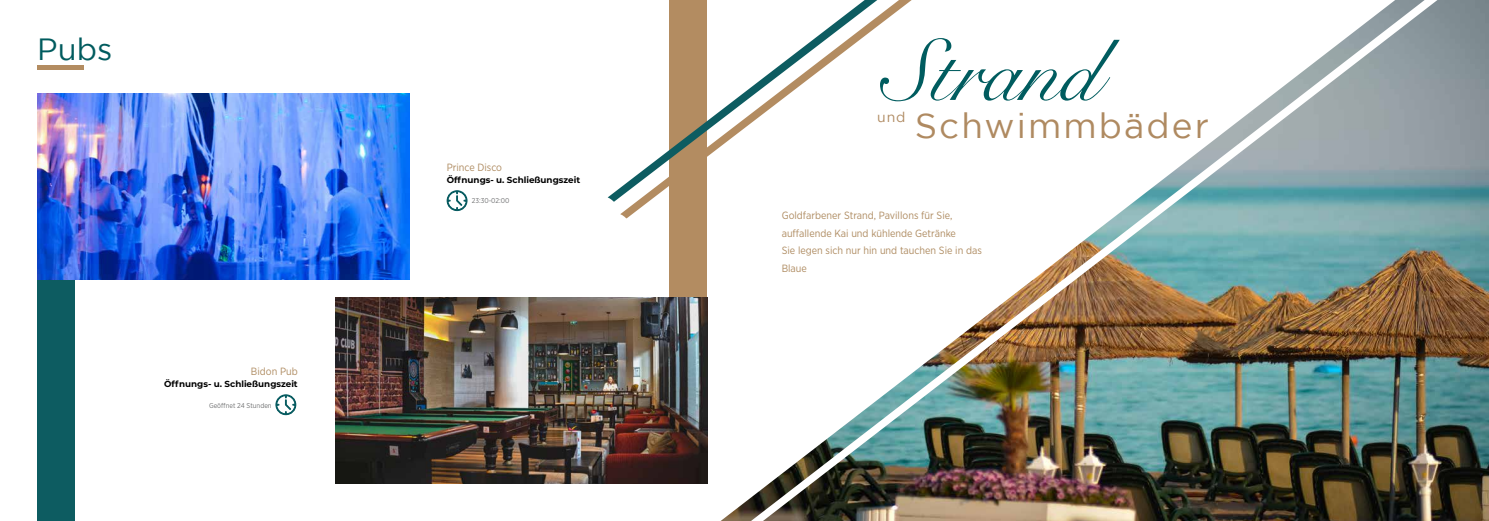
<style>
.page{position:relative;width:1489px;height:521px;background:#fff}
.page>*{position:absolute;margin:0;border:0;box-sizing:border-box;transform-origin:0 0}
.t1{font:86.89px "Snell Roundhand";color:#005c5f}
.t2{font:35px "Gotham";letter-spacing:.06em;color:#af8a61}
.t3{font:30.62px "Gotham";color:#005b5e}
.t4{font:14px "Gotham";color:#af8a61}
.t5{font:10.5px/17.5px "Gotham Narrow";color:#af8c62}
.t6{font:700 8.75px "Montserrat";color:#000}
.t7{font:7px "Gotham Narrow";color:#707172}
</style>
<div class="page">
<hr style="left:37px;top:65px;width:47px;height:4px;background:#b38c61">
<svg style="left:275px;top:394px;width:22px;height:21px"></svg>
<svg style="left:446px;top:190px;width:22px;height:21px"></svg>
<div style="left:669px;top:0;width:38px;height:304px;background:#b38c61"></div>
<div style="left:37px;top:278px;width:38px;height:243px;background:#0d5c61"></div>
<img style="left:37px;top:94px;width:372px;height:186px">
<img style="left:335px;top:298px;width:372px;height:186px">
<svg style="left:620px;top:108px;width:104px;height:110px"></svg>
<img style="left:724px;top:0;width:759px;height:521px">
<h3 class="t3" style="left:37px;top:32px;width:77px">Pubs</h3>
<p class="t5" style="left:251px;top:362px;width:48px">Bidon Pub</p>
<p class="t7" style="left:209px;top:401px;width:64px">Geöffnet 24 Stunden</p>
<p class="t6" style="left:164px;top:377px;width:135px">Öffnungs- u. Schließungszeit</p>
<p class="t5" style="left:446px;top:158px;width:57px">Prince Disco</p>
<p class="t7" style="left:472px;top:197px;width:39px">23:30-02:00</p>
<p class="t6" style="left:446px;top:173px;width:135px">Öffnungs- u. Schließungszeit</p>
<h1 class="t1" style="left:882px;top:3px;width:219px">Strand</h1>
<h2 class="t2" style="left:914px;top:106px;width:296px">Schwimmbäder</h2>
<h3 class="t4" style="left:877px;top:110px;width:30px">und</h3>
<p class="t5" style="left:781px;top:207px;width:202px">Goldfarbener Strand, Pavillons für Sie, auffallende Kai und kühlende Getränke<br>Sie legen sich nur hin und tauchen Sie in das<br>Blaue</p>
</div>
